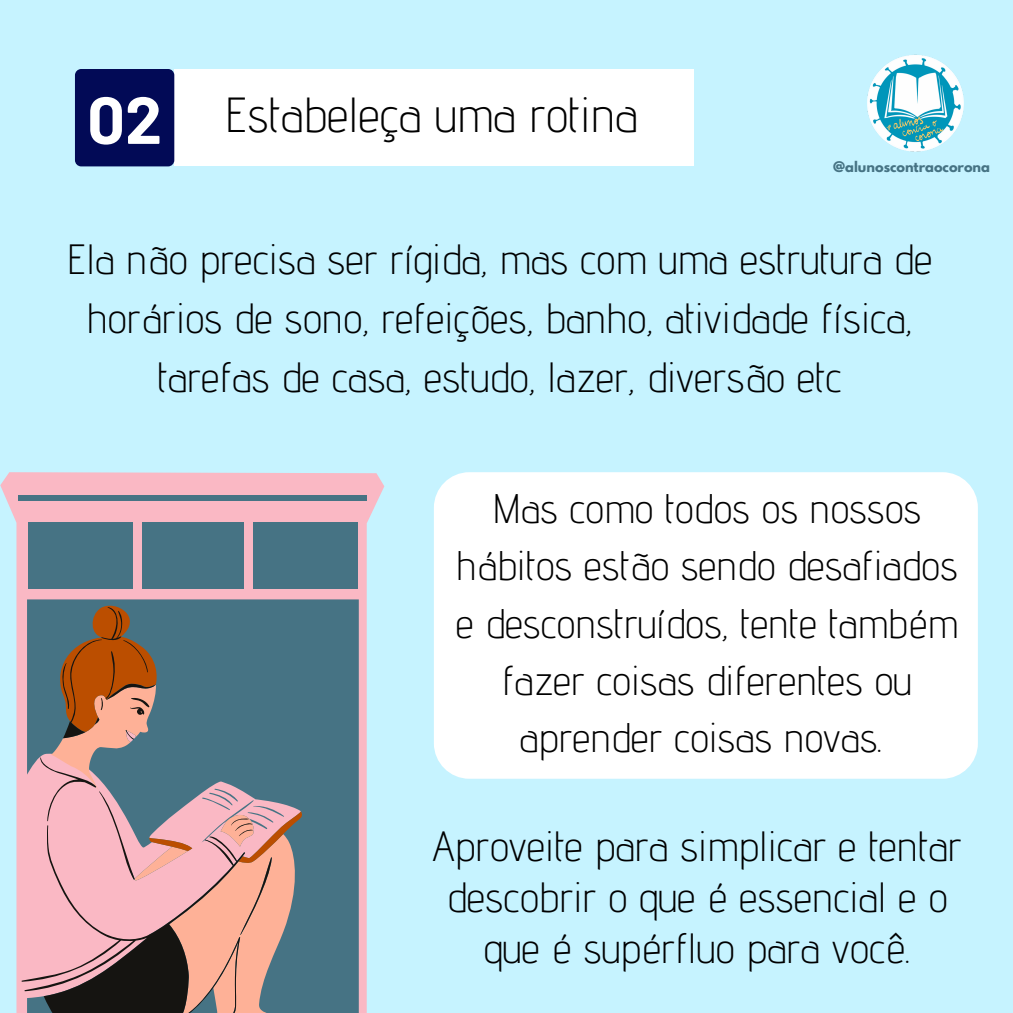
<style>
.page{position:relative;width:1013px;height:1013px;background:#fff}
.page>*{position:absolute;margin:0;border:0;box-sizing:border-box;transform-origin:0 0}
.t1{font:300 49.25px "Advent Pro";color:#000}
.t2{font:300 42.25px/58.5px "Advent Pro";color:#000;text-align:center}
.t3{font:300 41.38px/57.2px "Advent Pro";color:#000;text-align:center}
.t4{font:700 13px "League Spartan";color:#467384}
.s1{font-family:"Barlow";font-weight:700;font-size:66.38px;color:#fff}
</style>
<div class="page">
<div style="left:0;top:0;width:1012px;height:1012px;background:#c6f3ff"></div>
<svg style="left:0;top:472px;width:384px;height:540px;fill:#fab8c4"></svg>
<div style="left:142px;top:523px;width:102px;height:66px;background:#467384"></div>
<div style="left:28px;top:523px;width:105px;height:66px;background:#467384"></div>
<div style="left:253px;top:523px;width:104px;height:66px;background:#467384"></div>
<div style="left:18px;top:495px;width:349px;height:5px;background:#467384"></div>
<div style="left:27px;top:599px;width:332px;height:413px;background:#467384"></div>
<svg style="left:22px;top:825px;width:18px;height:187px;background:#ebb1bd"></svg>
<svg style="left:40px;top:599px;width:263px;height:413px;background:#968485"></svg>
<div style="left:174px;top:69px;width:519px;height:96px;background:#fff"></div>
<div style="left:75px;top:69px;width:99px;height:97px;background:#020a56;border-radius:6px"></div>
<img style="left:867px;top:54px;width:97px;height:98px">
<div style="left:434px;top:472px;width:543px;height:306px;background:#fff;border-radius:35px"></div>
<p class="t1" style="left:87px;top:85px;width:552px"><span class="s1">02</span> Estabeleça uma rotina</p>
<p class="t4" style="left:833px;top:160px;width:158px">@alunoscontraocorona</p>
<p class="t2" style="left:67px;top:230px;width:867px">Ela não precisa ser rígida, mas com uma estrutura de horários de sono, refeições, banho, atividade física, tarefas de casa, estudo, lazer, diversão etc</p>
<p class="t3" style="left:456px;top:479px;width:503px">Mas como todos os nossos hábitos estão sendo desafiados e desconstruídos, tente também fazer coisas diferentes ou aprender coisas novas.</p>
<p class="t2" style="left:432px;top:820px;width:531px;line-height:50.6px">Aproveite para simplicar e tentar descobrir o que é essencial e o que é supérfluo para você.</p>
</div>
